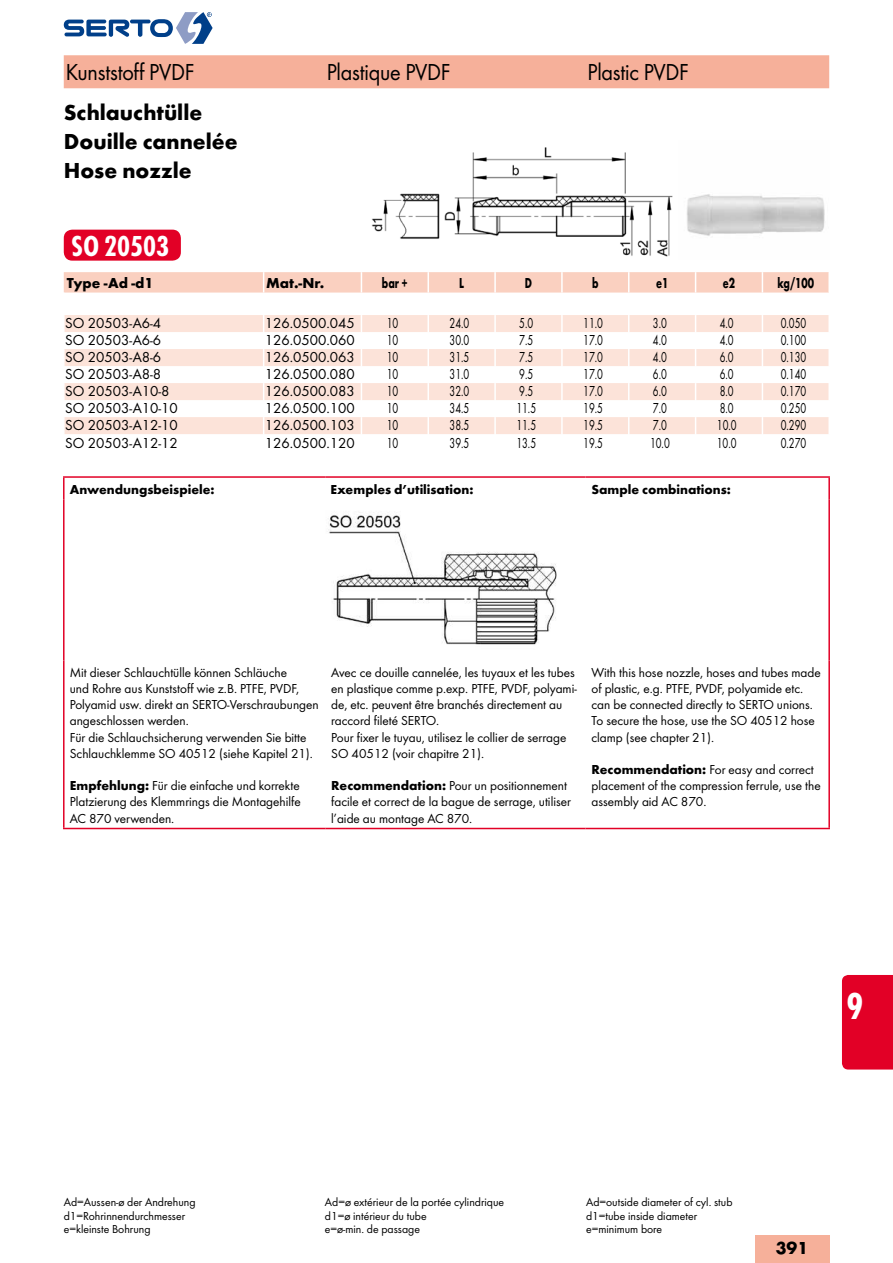
<style>
.page{position:relative;width:893px;height:1263px;background:#fff}
.page>*{position:absolute;margin:0;border:0;box-sizing:border-box;transform-origin:0 0}
.t1{font:700 39px "Futura Con";color:#fff}
.t2{font:700 30px "Futura Con";color:#fff}
.t3{font:24px "Futura Boo";letter-spacing:-.01em;color:#000;scale:.94 1}
.t4{font:700 22.5px/28.8px "Futura";color:#000}
.t5{font:700 18px "Futura";color:#000}
.t6{font:15px "Futura Boo";color:#000}
.t7{font:15px "Futura Boo";color:#000;scale:.7 1}
.t8{font:700 15px "Futura";color:#000}
.t9{font:700 15px "Futura";color:#000;scale:.7 1}
.t10{font:13.5px/16.2px "Futura Boo";color:#000}
.t11{font:700 13.5px "Futura";color:#000}
.t12{font:12px/13.5px "Futura Boo";color:#000}
.s1{font-family:"Futura";font-weight:700}
</style>
<div class="page">
<div style="left:63px;top:55px;width:767px;height:34px;background:#f6b09a"></div>
<svg style="left:64px;top:12px;width:149px;height:32px"></svg>
<svg style="left:63px;top:229px;width:766px;height:205px"></svg>
<hr style="left:828px;top:272px;width:2px;height:21px;background:#fff">
<img style="left:366px;top:147px;width:308px;height:112px">
<img style="left:678px;top:194px;width:151px;height:65px">
<div style="left:64px;top:230px;width:117px;height:31px;background:#e20026;border-radius:9px"></div>
<div style="left:755px;top:1235px;width:74px;height:28px;background:#f6b09a"></div>
<div style="left:842px;top:975px;width:51px;height:94px;background:#e20026"></div>
<hr style="left:63px;top:478px;width:2px;height:22px;background:#e20026">
<hr style="left:63px;top:476px;width:262px;height:2px;background:#e20026">
<hr style="left:325px;top:476px;width:260px;height:2px;background:#e20026">
<hr style="left:585px;top:476px;width:245px;height:2px;background:#e20026">
<hr style="left:828px;top:478px;width:2px;height:22px;background:#e20026">
<hr style="left:63px;top:500px;width:2px;height:160px;background:#e20026">
<hr style="left:828px;top:500px;width:2px;height:160px;background:#e20026">
<hr style="left:63px;top:660px;width:2px;height:168px;background:#e20026">
<hr style="left:63px;top:828px;width:262px;height:1px;background:#e20026">
<hr style="left:325px;top:828px;width:260px;height:1px;background:#e20026">
<hr style="left:828px;top:660px;width:2px;height:168px;background:#e20026">
<hr style="left:585px;top:828px;width:245px;height:1px;background:#e20026">
<img style="left:328px;top:512px;width:229px;height:133px">
<h3 class="t3" style="left:66px;top:59px;width:138px">Kunststoff PVDF</h3>
<h3 class="t3" style="left:327px;top:59px;width:133px">Plastique PVDF</h3>
<h3 class="t3" style="left:587px;top:59px;width:109px">Plastic PVDF</h3>
<h3 class="t4" style="left:64px;top:98px;width:175px">Schlauchtülle<br>Douille cannelée<br>Hose nozzle</h3>
<h2 class="t2" style="left:71px;top:234px;width:99px">SO 20503</h2>
<p class="t8" style="left:67px;top:274px;width:88px">Type -Ad -d1</p>
<p class="t8" style="left:266px;top:274px;width:60px">Mat.-Nr.</p>
<p class="t9" style="left:382px;top:274px;width:39px">bar +</p>
<p class="t9" style="left:459px;top:274px;width:9px">L</p>
<p class="t9" style="left:525px;top:274px;width:12px">D</p>
<p class="t9" style="left:592px;top:274px;width:11px">b</p>
<p class="t9" style="left:656px;top:274px;width:19px">e1</p>
<p class="t9" style="left:723px;top:274px;width:19px">e2</p>
<p class="t9" style="left:777px;top:274px;width:54px">kg/100</p>
<p class="t6" style="left:65px;top:316px;width:97px">SO 20503-A6-4</p>
<p class="t6" style="left:265px;top:316px;width:91px">126.0500.045</p>
<p class="t7" style="left:387px;top:316px;width:18px">10</p>
<p class="t7" style="left:449px;top:316px;width:30px">24.0</p>
<p class="t7" style="left:519px;top:316px;width:21px">5.0</p>
<p class="t7" style="left:583px;top:316px;width:30px">11.0</p>
<p class="t7" style="left:653px;top:316px;width:21px">3.0</p>
<p class="t7" style="left:720px;top:316px;width:21px">4.0</p>
<p class="t7" style="left:781px;top:316px;width:38px">0.050</p>
<p class="t6" style="left:65px;top:333px;width:97px">SO 20503-A6-6</p>
<p class="t6" style="left:265px;top:333px;width:91px">126.0500.060</p>
<p class="t7" style="left:387px;top:333px;width:18px">10</p>
<p class="t7" style="left:449px;top:333px;width:30px">30.0</p>
<p class="t7" style="left:519px;top:333px;width:21px">7.5</p>
<p class="t7" style="left:583px;top:333px;width:30px">17.0</p>
<p class="t7" style="left:653px;top:333px;width:21px">4.0</p>
<p class="t7" style="left:720px;top:333px;width:21px">4.0</p>
<p class="t7" style="left:781px;top:333px;width:38px">0.100</p>
<p class="t6" style="left:65px;top:350px;width:97px">SO 20503-A8-6</p>
<p class="t6" style="left:265px;top:350px;width:91px">126.0500.063</p>
<p class="t7" style="left:387px;top:350px;width:18px">10</p>
<p class="t7" style="left:449px;top:350px;width:30px">31.5</p>
<p class="t7" style="left:519px;top:350px;width:21px">7.5</p>
<p class="t7" style="left:583px;top:350px;width:30px">17.0</p>
<p class="t7" style="left:653px;top:350px;width:21px">4.0</p>
<p class="t7" style="left:720px;top:350px;width:21px">6.0</p>
<p class="t7" style="left:781px;top:350px;width:38px">0.130</p>
<p class="t6" style="left:65px;top:367px;width:97px">SO 20503-A8-8</p>
<p class="t6" style="left:265px;top:367px;width:91px">126.0500.080</p>
<p class="t7" style="left:387px;top:367px;width:18px">10</p>
<p class="t7" style="left:449px;top:367px;width:30px">31.0</p>
<p class="t7" style="left:519px;top:367px;width:21px">9.5</p>
<p class="t7" style="left:583px;top:367px;width:30px">17.0</p>
<p class="t7" style="left:653px;top:367px;width:21px">6.0</p>
<p class="t7" style="left:720px;top:367px;width:21px">6.0</p>
<p class="t7" style="left:781px;top:367px;width:38px">0.140</p>
<p class="t6" style="left:65px;top:384px;width:106px">SO 20503-A10-8</p>
<p class="t6" style="left:265px;top:384px;width:91px">126.0500.083</p>
<p class="t7" style="left:387px;top:384px;width:18px">10</p>
<p class="t7" style="left:449px;top:384px;width:30px">32.0</p>
<p class="t7" style="left:519px;top:384px;width:21px">9.5</p>
<p class="t7" style="left:583px;top:384px;width:30px">17.0</p>
<p class="t7" style="left:653px;top:384px;width:21px">6.0</p>
<p class="t7" style="left:720px;top:384px;width:21px">8.0</p>
<p class="t7" style="left:781px;top:384px;width:38px">0.170</p>
<p class="t6" style="left:65px;top:401px;width:114px">SO 20503-A10-10</p>
<p class="t6" style="left:265px;top:401px;width:91px">126.0500.100</p>
<p class="t7" style="left:387px;top:401px;width:18px">10</p>
<p class="t7" style="left:449px;top:401px;width:30px">34.5</p>
<p class="t7" style="left:516px;top:401px;width:30px">11.5</p>
<p class="t7" style="left:583px;top:401px;width:30px">19.5</p>
<p class="t7" style="left:653px;top:401px;width:21px">7.0</p>
<p class="t7" style="left:720px;top:401px;width:21px">8.0</p>
<p class="t7" style="left:781px;top:401px;width:38px">0.250</p>
<p class="t6" style="left:65px;top:418px;width:114px">SO 20503-A12-10</p>
<p class="t6" style="left:265px;top:418px;width:91px">126.0500.103</p>
<p class="t7" style="left:387px;top:418px;width:18px">10</p>
<p class="t7" style="left:449px;top:418px;width:30px">38.5</p>
<p class="t7" style="left:516px;top:418px;width:30px">11.5</p>
<p class="t7" style="left:583px;top:418px;width:30px">19.5</p>
<p class="t7" style="left:653px;top:418px;width:21px">7.0</p>
<p class="t7" style="left:717px;top:418px;width:30px">10.0</p>
<p class="t7" style="left:781px;top:418px;width:38px">0.290</p>
<p class="t6" style="left:65px;top:435px;width:114px">SO 20503-A12-12</p>
<p class="t6" style="left:265px;top:435px;width:91px">126.0500.120</p>
<p class="t7" style="left:387px;top:435px;width:18px">10</p>
<p class="t7" style="left:449px;top:435px;width:30px">39.5</p>
<p class="t7" style="left:516px;top:435px;width:30px">13.5</p>
<p class="t7" style="left:583px;top:435px;width:30px">19.5</p>
<p class="t7" style="left:650px;top:435px;width:30px">10.0</p>
<p class="t7" style="left:717px;top:435px;width:30px">10.0</p>
<p class="t7" style="left:781px;top:435px;width:38px">0.270</p>
<p class="t11" style="left:70px;top:481px;width:146px">Anwendungsbeispiele:</p>
<p class="t11" style="left:331px;top:481px;width:144px">Exemples d’utilisation:</p>
<p class="t11" style="left:591px;top:481px;width:141px">Sample combinations:</p>
<p class="t10" style="left:70px;top:664px;width:250px">Mit dieser Schlauchtülle können Schläuche<br>und Rohre aus Kunststoff wie z.B. PTFE, PVDF, Polyamid usw. direkt an SERTO-Verschraubungen angeschlossen werden.<br>Für die Schlauchsicherung verwenden Sie bitte Schlauchklemme SO 40512 (siehe Kapitel 21).</p>
<p class="t10" style="left:70px;top:778px;width:232px;text-align:justify"><span class="s1">Empfehlung:</span> Für die einfache und korrekte Platzierung des Klemmrings die Montagehilfe AC 870 verwenden.</p>
<p class="t10" style="left:331px;top:664px;width:247px">Avec ce douille cannelée, les tuyaux et les tubes en plastique comme p.exp. PTFE, PVDF, polyami&shy;de, etc. peuvent être branchés directement au raccord fileté SERTO.<br>Pour fixer le tuyau, utilisez le collier de serrage SO 40512 (voir chapitre 21).</p>
<p class="t10" style="left:331px;top:778px;width:241px"><span class="s1">Recommendation:</span> Pour un positionnement facile et correct de la bague de serrage, utiliser l’aide au montage AC 870.</p>
<p class="t10" style="left:592px;top:664px;width:231px">With this hose nozzle, hoses and tubes made of plastic, e.g. PTFE, PVDF, polyamide etc. can be connected directly to SERTO unions.<br>To secure the hose, use the SO 40512 hose clamp (see chapter 21).</p>
<p class="t10" style="left:592px;top:762px;width:231px"><span class="s1">Recommendation:</span> For easy and correct placement of the compression ferrule, use the assembly aid AC 870.</p>
<h1 class="t1" style="left:847px;top:991px;width:18px">9</h1>
<p class="t12" style="left:64px;top:1196px;width:133px">Ad=Aussen-ø der Andrehung d1=Rohrinnendurchmesser e=kleinste Bohrung</p>
<p class="t12" style="left:325px;top:1196px;width:181px">Ad=ø extérieur de la portée cylindrique d1=ø intérieur du tube<br>e=ø-min. de passage</p>
<p class="t12" style="left:586px;top:1196px;width:148px">Ad=outside diameter of cyl. stub d1=tube inside diameter e=minimum bore</p>
<h3 class="t5" style="left:776px;top:1237px;width:34px">391</h3>
</div>
